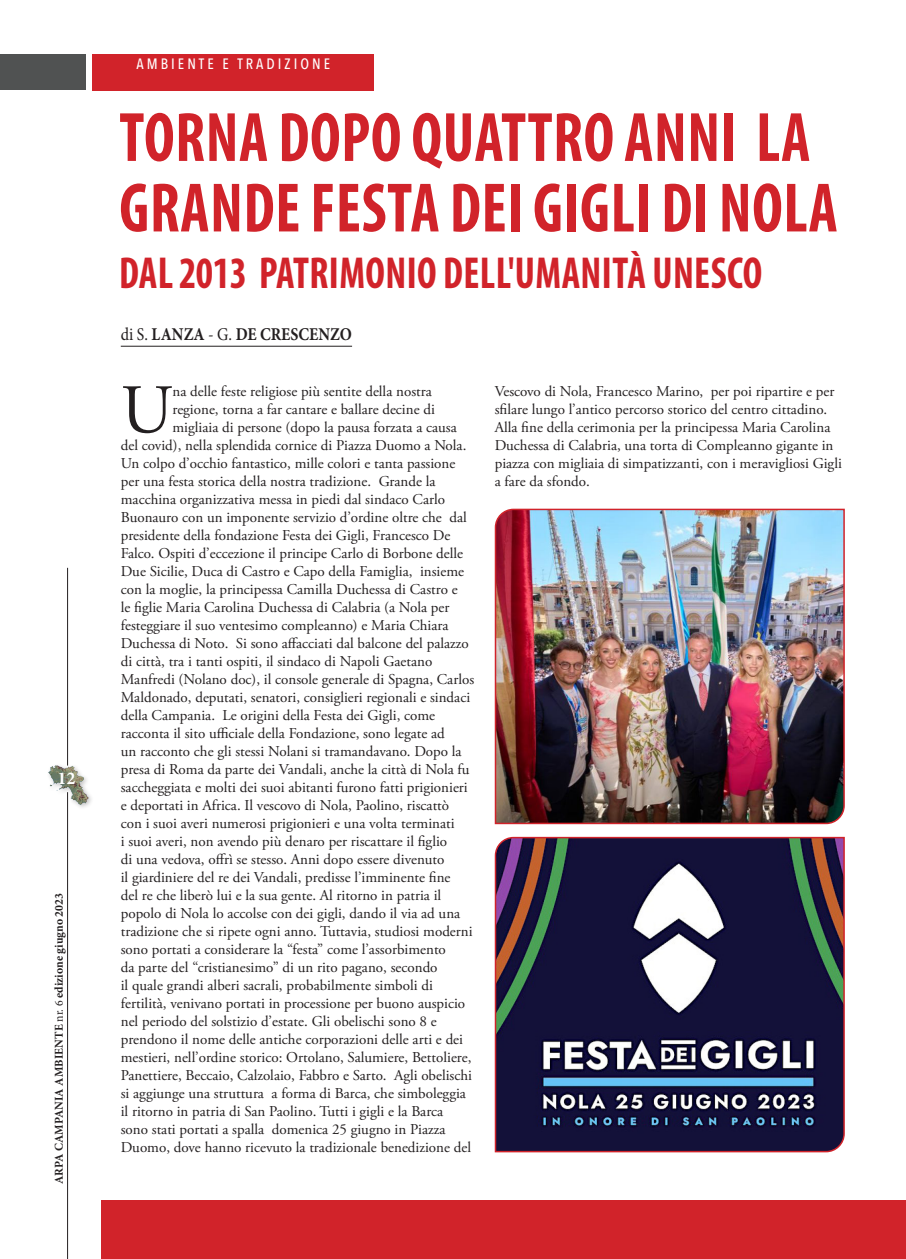
<style>
.page{position:relative;width:906px;height:1259px;background:#fff}
.page>*{position:absolute;margin:0;border:0;box-sizing:border-box;transform-origin:0 0}
.Heading{font:700 condensed 70.5px/70.5px "Myriad Pro";letter-spacing:.01em;color:#d1232a;scale:.9 1}
.t1{font:69.3px "Adobe Garamond Pro";color:#231f20}
.Heading-2{font:700 condensed 45px "Myriad Pro";letter-spacing:.01em;color:#d1232a;scale:.9 1}
.t2{font:700 18px "Minion Pro";color:#231f20;scale:.88 1}
.t3{font:700 18px "Minion Pro";color:#fff}
.t4{font:15px/18px "Adobe Garamond Pro";color:#231f20}
.Header_Master_page{font:500 15px "Avenir Next Condensed";letter-spacing:.2em;color:#fff}
.t5{font:700 12px "Minion Pro";letter-spacing:.005em;color:#231f20}
.s1{font-weight:400}
</style>
<div class="page">
<div style="left:0;top:54px;width:85px;height:36px;background:#505252"></div>
<div style="left:92px;top:54px;width:282px;height:36px;background:#d1232a"></div>
<div style="left:101px;top:1200px;width:805px;height:59px;background:#d1232a"></div>
<hr style="left:121px;top:346px;width:231px;height:1px;background:#231f20">
<img style="left:48px;top:763px;width:44px;height:43px">
<hr style="left:67px;top:568px;width:1px;height:197px;background:#231f20">
<hr style="left:67px;top:792px;width:1px;height:467px;background:#231f20">
<img style="left:494px;top:508px;width:351px;height:317px">
<svg style="left:494px;top:836px;width:351px;height:317px;background:#494560"></svg>
<p class="t3" style="left:58px;top:765px;width:19px">12</p>
<p class="t5" style="left:51px;top:1184px;width:293px;rotate:-90deg">ARPA CAMPANIA AMBIENTE <span class="s1">nr. 6</span> edizione giugno 2023</p>
<p class="Header_Master_page" style="left:137px;top:55px;width:195px">AMBIENTE E TRADIZIONE</p>
<p class="Heading" style="left:119px;top:101px;width:799px">TORNA DOPO QUATTRO ANNI LA<br>GRANDE FESTA DEI GIGLI DI NOLA</p>
<p class="Heading-2" style="left:119px;top:245px;width:716px">DAL 2013 PATRIMONIO DELL'UMANITÀ UNESCO</p>
<p class="t2" style="left:121px;top:321px;width:264px"><span class="s1">di S.</span> LANZA <span class="s1">- G.</span> DE CRESCENZO</p>
<p class="t1" style="left:121px;top:368px;width:53px">U</p>
<p class="t4" style="left:172px;top:383px;width:261px">na delle feste religiose più sentite della nostra</p>
<p class="t4" style="left:172px;top:401px;width:264px">regione, torna a far cantare e ballare decine di</p>
<p class="t4" style="left:172px;top:419px;width:286px">migliaia di persone (dopo la pausa forzata a causa</p>
<p class="t4" style="left:121px;top:437px;width:347px">del covid), nella splendida cornice di Piazza Duomo a Nola.</p>
<p class="t4" style="left:121px;top:455px;width:336px">Un colpo d’occhio fantastico, mille colori e tanta passione</p>
<p class="t4" style="left:121px;top:473px;width:316px">per una festa storica della nostra tradizione. Grande la</p>
<p class="t4" style="left:121px;top:491px;width:326px">macchina organizzativa messa in piedi dal sindaco Carlo</p>
<p class="t4" style="left:121px;top:509px;width:347px">Buonauro con un imponente servizio d’ordine oltre che dal</p>
<p class="t4" style="left:121px;top:527px;width:331px">presidente della fondazione Festa dei Gigli, Francesco De</p>
<p class="t4" style="left:121px;top:545px;width:344px">Falco. Ospiti d’eccezione il principe Carlo di Borbone delle</p>
<p class="t4" style="left:121px;top:563px;width:345px">Due Sicilie, Duca di Castro e Capo della Famiglia, insieme</p>
<p class="t4" style="left:121px;top:581px;width:338px">con la moglie, la principessa Camilla Duchessa di Castro e</p>
<p class="t4" style="left:121px;top:599px;width:330px">le figlie Maria Carolina Duchessa di Calabria (a Nola per</p>
<p class="t4" style="left:121px;top:617px;width:329px">festeggiare il suo ventesimo compleanno) e Maria Chiara</p>
<p class="t4" style="left:121px;top:635px;width:349px">Duchessa di Noto. Si sono affacciati dal balcone del palazzo</p>
<p class="t4" style="left:121px;top:653px;width:313px">di città, tra i tanti ospiti, il sindaco di Napoli Gaetano</p>
<p class="t4" style="left:121px;top:671px;width:355px">Manfredi (Nolano doc), il console generale di Spagna, Carlos</p>
<p class="t4" style="left:121px;top:689px;width:351px">Maldonado, deputati, senatori, consiglieri regionali e sindaci</p>
<p class="t4" style="left:121px;top:707px;width:316px">della Campania. Le origini della Festa dei Gigli, come</p>
<p class="t4" style="left:121px;top:725px;width:325px">racconta il sito ufficiale della Fondazione, sono legate ad</p>
<p class="t4" style="left:121px;top:743px;width:342px">un racconto che gli stessi Nolani si tramandavano. Dopo la</p>
<p class="t4" style="left:121px;top:761px;width:350px">presa di Roma da parte dei Vandali, anche la città di Nola fu</p>
<p class="t4" style="left:121px;top:779px;width:348px">saccheggiata e molti dei suoi abitanti furono fatti prigionieri</p>
<p class="t4" style="left:121px;top:797px;width:330px">e deportati in Africa. Il vescovo di Nola, Paolino, riscattò</p>
<p class="t4" style="left:121px;top:815px;width:335px">con i suoi averi numerosi prigionieri e una volta terminati</p>
<p class="t4" style="left:121px;top:833px;width:328px">i suoi averi, non avendo più denaro per riscattare il figlio</p>
<p class="t4" style="left:121px;top:851px;width:325px">di una vedova, offrì se stesso. Anni dopo essere divenuto</p>
<p class="t4" style="left:121px;top:869px;width:331px">il giardiniere del re dei Vandali, predisse l’imminente fine</p>
<p class="t4" style="left:121px;top:887px;width:322px">del re che liberò lui e la sua gente. Al ritorno in patria il</p>
<p class="t4" style="left:121px;top:905px;width:341px">popolo di Nola lo accolse con dei gigli, dando il via ad una</p>
<p class="t4" style="left:121px;top:923px;width:353px">tradizione che si ripete ogni anno. Tuttavia, studiosi moderni</p>
<p class="t4" style="left:121px;top:941px;width:326px">sono portati a considerare la “festa” come l’assorbimento</p>
<p class="t4" style="left:121px;top:959px;width:318px">da parte del “cristianesimo” di un rito pagano, secondo</p>
<p class="t4" style="left:121px;top:977px;width:313px">il quale grandi alberi sacrali, probabilmente simboli di</p>
<p class="t4" style="left:121px;top:995px;width:346px">fertilità, venivano portati in processione per buono auspicio</p>
<p class="t4" style="left:121px;top:1013px;width:317px">nel periodo del solstizio d’estate. Gli obelischi sono 8 e</p>
<p class="t4" style="left:121px;top:1031px;width:344px">prendono il nome delle antiche corporazioni delle arti e dei</p>
<p class="t4" style="left:121px;top:1049px;width:352px">mestieri, nell’ordine storico: Ortolano, Salumiere, Bettoliere,</p>
<p class="t4" style="left:121px;top:1067px;width:353px">Panettiere, Beccaio, Calzolaio, Fabbro e Sarto. Agli obelischi</p>
<p class="t4" style="left:121px;top:1085px;width:347px">si aggiunge una struttura a forma di Barca, che simboleggia</p>
<p class="t4" style="left:121px;top:1103px;width:324px">il ritorno in patria di San Paolino. Tutti i gigli e la Barca</p>
<p class="t4" style="left:121px;top:1121px;width:326px">sono stati portati a spalla domenica 25 giugno in Piazza</p>
<p class="t4" style="left:121px;top:1139px;width:352px">Duomo, dove hanno ricevuto la tradizionale benedizione del</p>
<p class="t4" style="left:495px;top:383px;width:349px">Vescovo di Nola, Francesco Marino, per poi ripartire e per sfilare lungo l’antico percorso storico del centro cittadino.<br>Alla fine della cerimonia per la principessa Maria Carolina Duchessa di Calabria, una torta di Compleanno gigante in piazza con migliaia di simpatizzanti, con i meravigliosi Gigli a fare da sfondo.</p>
</div>
